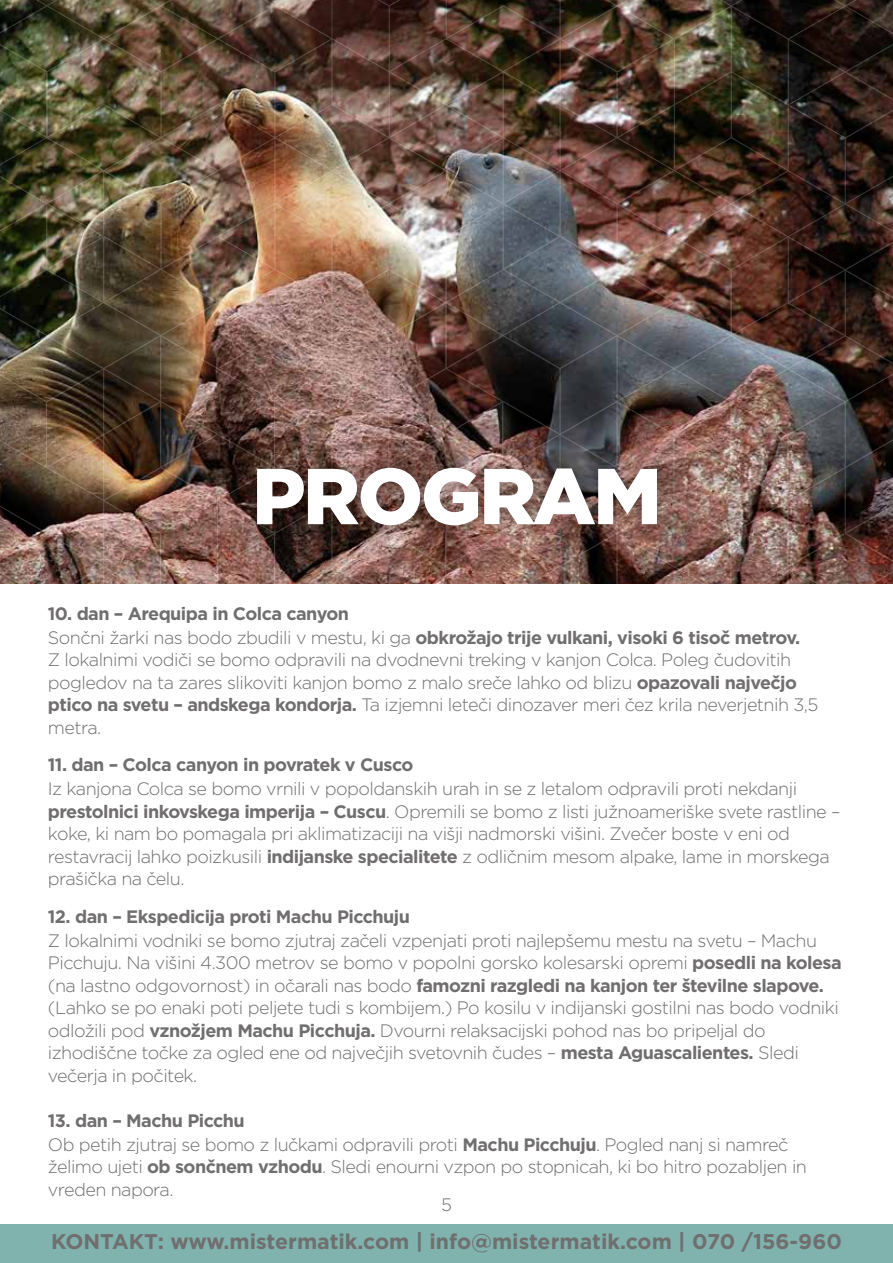
<style>
.page{position:relative;width:893px;height:1263px;background:#fff}
.page>*{position:absolute;margin:0;border:0;box-sizing:border-box;transform-origin:0 0}
.t1{font:900 79.05px "Gotham";letter-spacing:-.03em;color:#fff}
.t2{font:700 21.3px "Gotham";color:#706e6e}
.t3{font:300 18px/22.5px "Gotham";letter-spacing:-.03em;color:#706e6e}
.t4{font:700 18px "Gotham";letter-spacing:-.03em;color:#706e6e}
.s1{font-weight:700}
</style>
<div class="page">
<div style="left:0;top:1224px;width:893px;height:39px;background:#80b3ae"></div>
<img style="left:0;top:0;width:892px;height:584px">
<img style="left:73px;top:434px;width:768px;height:150px">
<h1 class="t1" style="left:252px;top:442px;width:411px">PROGRAM</h1>
<p class="t3" style="left:48px;top:601px;width:772px"><span class="s1">10. dan – Arequipa in Colca canyon<br></span>Sončni žarki nas bodo zbudili v mestu, ki ga <span class="s1">obkrožajo trije vulkani, visoki 6 tisoč metrov.<br></span>Z lokalnimi vodiči se bomo odpravili na dvodnevni treking v kanjon Colca. Poleg čudovitih pogledov na ta zares slikoviti kanjon bomo z malo sreče lahko od blizu <span class="s1">opazovali največjo ptico na svetu – andskega kondorja.</span> Ta izjemni leteči dinozaver meri čez krila neverjetnih 3,5 metra.</p>
<p class="t4" style="left:48px;top:753px;width:367px">11. dan – Colca canyon in povratek v Cusco</p>
<p class="t3" style="left:48px;top:777px;width:794px">Iz kanjona Colca se bomo vrnili v popoldanskih urah in se z letalom odpravili proti nekdanji <span class="s1">prestolnici inkovskega imperija – Cuscu</span>. Opremili se bomo z listi južnoameriške svete rastline – koke, ki nam bo pomagala pri aklimatizaciji na višji nadmorski višini. Zvečer boste v eni od restavracij lahko poizkusili <span class="s1">indijanske specialitete</span> z odličnim mesom alpake, lame in morskega prašička na čelu.</p>
<p class="t4" style="left:48px;top:904px;width:364px">12. dan – Ekspedicija proti Machu Picchuju</p>
<p class="t3" style="left:48px;top:928px;width:795px">Z lokalnimi vodniki se bomo zjutraj začeli vzpenjati proti najlepšemu mestu na svetu – Machu Picchuju. Na višini 4.300 metrov se bomo v popolni gorsko kolesarski opremi <span class="s1">posedli na kolesa </span>(na lastno odgovornost) in očarali nas bodo <span class="s1">famozni razgledi na kanjon ter številne slapove. </span>(Lahko se po enaki poti peljete tudi s kombijem.) Po kosilu v indijanski gostilni nas bodo vodniki odložili pod <span class="s1">vznožjem Machu Picchuja.</span> Dvourni relaksacijski pohod nas bo pripeljal do izhodiščne točke za ogled ene od največjih svetovnih čudes – <span class="s1">mesta Aguascalientes.</span> Sledi večerja in počitek.</p>
<p class="t3" style="left:48px;top:1108px;width:760px;line-height:23px"><span class="s1">13. dan – Machu Picchu<br></span>Ob petih zjutraj se bomo z lučkami odpravili proti <span class="s1">Machu Picchuju</span>. Pogled nanj si namreč želimo ujeti <span class="s1">ob sončnem vzhodu</span>. Sledi enourni vzpon po stopnicah, ki bo hitro pozabljen in vreden napora.</p>
<p class="t3" style="left:441px;top:1193px;width:12px">5</p>
<p class="t2" style="left:51px;top:1227px;width:792px">KONTAKT: www.mistermatik.com | info@mistermatik.com | 070 /156-960</p>
</div>
